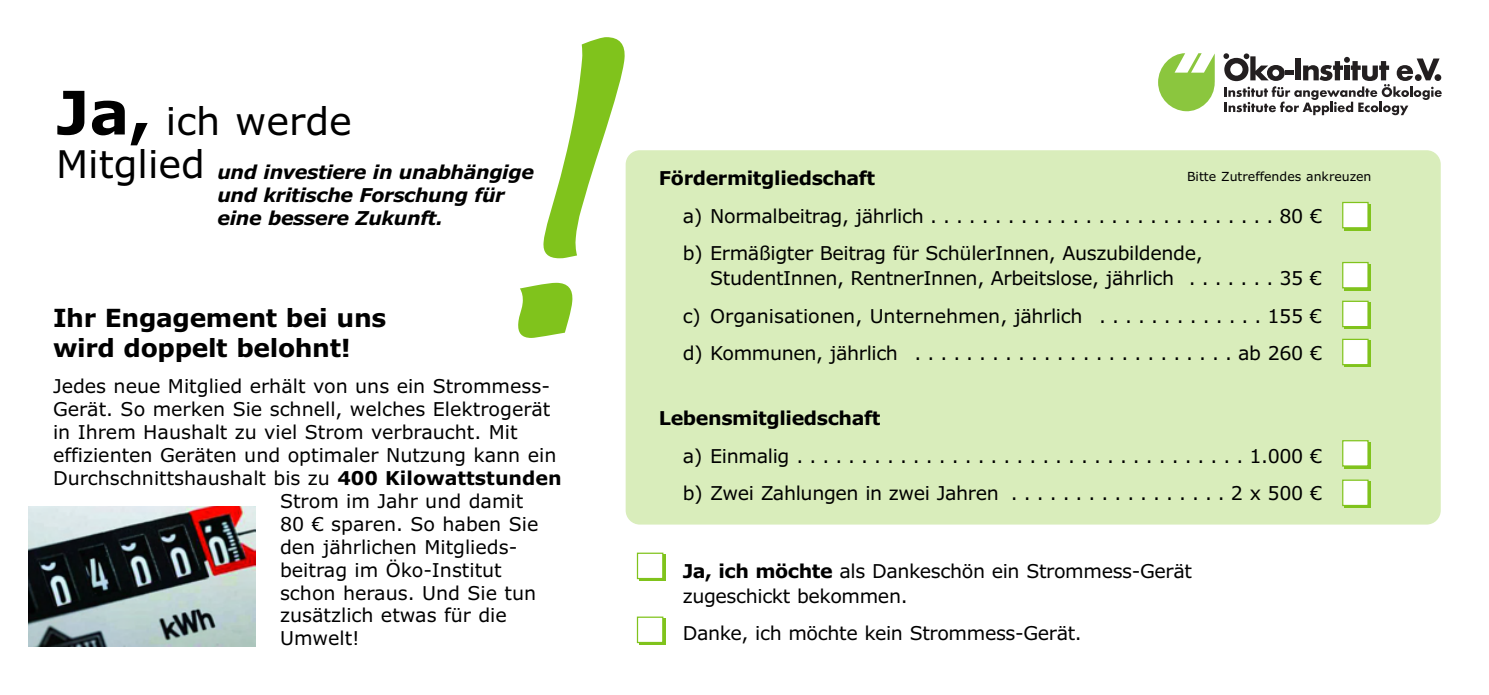
<style>
.page{position:relative;width:1489px;height:695px;background:#fff}
.page>*{position:absolute;margin:0;border:0;box-sizing:border-box;transform-origin:0 0}
.t1{font:italic 414.75px "Lucida Handwriting";color:#80c31c}
.t2{font:38.25px/43.5px "Verdana";color:#000}
.t3{font:700 25px/30px "Verdana";letter-spacing:-.015em;color:#000}
.t4{font:19px/37.5px "Verdana";color:#000;text-align:justify}
.t5{font:19px/37.5px "Verdana";letter-spacing:-.02em;color:#000}
.t6{font:italic 700 19px/23px "Verdana";letter-spacing:-.02em;color:#000}
.t7{font:700 19px "Verdana";letter-spacing:-.02em;color:#000}
.t8{font:12.5px "Verdana";color:#000}
.s1{font-weight:700;font-size:60px}
.s2{font-weight:700}
</style>
<div class="page">
<div style="left:625px;top:150px;width:815px;height:374px;background:#d9edbb;border-radius:14px"></div>
<svg style="left:1158px;top:53px;width:56px;height:59px"></svg>
<svg style="left:1223px;top:53px;width:218px;height:62px"></svg>
<div style="left:1343px;top:204px;width:27px;height:26px;background:#80c31c"></div>
<div style="left:1342px;top:202px;width:25px;height:26px;background:#fff"></div>
<div style="left:1341px;top:202px;width:27px;height:26px;border:1px solid #80c31c"></div>
<div style="left:1343px;top:264px;width:27px;height:26px;background:#80c31c"></div>
<div style="left:1342px;top:262px;width:25px;height:26px;background:#fff"></div>
<div style="left:1341px;top:262px;width:27px;height:26px;border:1px solid #80c31c"></div>
<div style="left:1343px;top:302px;width:27px;height:27px;background:#80c31c"></div>
<div style="left:1342px;top:301px;width:25px;height:25px;background:#fff"></div>
<div style="left:1341px;top:300px;width:27px;height:27px;border:1px solid #80c31c"></div>
<div style="left:1343px;top:340px;width:27px;height:27px;background:#80c31c"></div>
<div style="left:1342px;top:339px;width:25px;height:25px;background:#fff"></div>
<div style="left:1341px;top:339px;width:27px;height:26px;border:1px solid #80c31c"></div>
<div style="left:1343px;top:481px;width:27px;height:27px;background:#80c31c"></div>
<div style="left:1342px;top:480px;width:25px;height:25px;background:#fff"></div>
<div style="left:1341px;top:479px;width:27px;height:27px;border:1px solid #80c31c"></div>
<div style="left:638px;top:618px;width:27px;height:27px;background:#80c31c"></div>
<div style="left:637px;top:617px;width:25px;height:25px;background:#fff"></div>
<div style="left:637px;top:616px;width:26px;height:27px;border:1px solid #80c31c"></div>
<div style="left:638px;top:554px;width:27px;height:27px;background:#80c31c"></div>
<div style="left:637px;top:553px;width:25px;height:25px;background:#fff"></div>
<div style="left:637px;top:552px;width:26px;height:27px;border:1px solid #80c31c"></div>
<div style="left:1343px;top:442px;width:27px;height:26px;background:#80c31c"></div>
<div style="left:1342px;top:440px;width:25px;height:26px;background:#fff"></div>
<div style="left:1341px;top:440px;width:27px;height:26px;border:1px solid #80c31c"></div>
<img style="left:28px;top:506px;width:227px;height:140px">
<h1 class="t1" style="left:422px;top:-49px;width:161px">!</h1>
<h2 class="t2" style="left:56px;top:103px;width:297px"><span class="s1">Ja,</span> ich werde<br>Mitglied</h2>
<p class="t6" style="left:217px;top:162px;width:318px">und investiere in unabhängige</p>
<p class="t8" style="left:1186px;top:172px;width:186px">Bitte Zutreffendes ankreuzen</p>
<p class="t6" style="left:217px;top:185px;width:289px">und kritische Forschung für eine bessere Zukunft.</p>
<p class="t7" style="left:659px;top:171px;width:218px">Fördermitgliedschaft</p>
<p class="t5" style="left:682px;top:199px;width:641px">a) Normalbeitrag, jährlich . . . . . . . . . . . . . . . . . . . . . . . . . . . 80 € b) Ermäßigter Beitrag für SchülerInnen, Auszubildende,</p>
<p class="t4" style="left:682px;top:261px;width:641px;text-indent:28px">StudentInnen, RentnerInnen, Arbeitslose, jährlich . . . . . . . 35 € c) Organisationen, Unternehmen, jährlich . . . . . . . . . . . . . 155 € d) Kommunen, jährlich . . . . . . . . . . . . . . . . . . . . . . . . . ab 260 €</p>
<h3 class="t3" style="left:53px;top:305px;width:335px">Ihr Engagement bei uns wird doppelt belohnt!</h3>
<p class="t4" style="left:53px;top:369px;width:498px">Jedes neue Mitglied erhält von uns ein Strommess-</p>
<p class="t4" style="left:53px;top:392px;width:499px">Gerät. So merken Sie schnell, welches Elektrogerät</p>
<p class="t4" style="left:53px;top:415px;width:466px">in Ihrem Haushalt zu viel Strom verbraucht. Mit</p>
<p class="t4" style="left:53px;top:438px;width:505px">effizienten Geräten und optimaler Nutzung kann ein</p>
<p class="t4" style="left:53px;top:461px;width:510px">Durchschnittshaushalt bis zu <span class="s2">400 Kilowattstunden</span></p>
<p class="t4" style="left:280px;top:484px;width:245px">Strom im Jahr und damit</p>
<p class="t4" style="left:280px;top:507px;width:260px">80 € sparen. So haben Sie</p>
<p class="t4" style="left:280px;top:530px;width:239px">den jährlichen Mitglieds-</p>
<p class="t4" style="left:280px;top:552px;width:223px">beitrag im Öko-Institut</p>
<p class="t4" style="left:280px;top:575px;width:258px">schon heraus. Und Sie tun</p>
<p class="t4" style="left:280px;top:598px;width:228px">zusätzlich etwas für die</p>
<p class="t4" style="left:280px;top:621px;width:81px">Umwelt!</p>
<p class="t7" style="left:659px;top:411px;width:223px">Lebensmitgliedschaft</p>
<p class="t5" style="left:682px;top:439px;width:641px">a) Einmalig . . . . . . . . . . . . . . . . . . . . . . . . . . . . . . . . . . . 1.000 € b) Zwei Zahlungen in zwei Jahren . . . . . . . . . . . . . . . . . 2 x 500 €</p>
<p class="t5" style="left:682px;top:560px;width:511px;line-height:25px"><span class="s2">Ja, ich möchte</span> als Dankeschön ein Strommess-Gerät zugeschickt bekommen.</p>
<p class="t5" style="left:682px;top:616px;width:400px">Danke, ich möchte kein Strommess-Gerät.</p>
</div>
